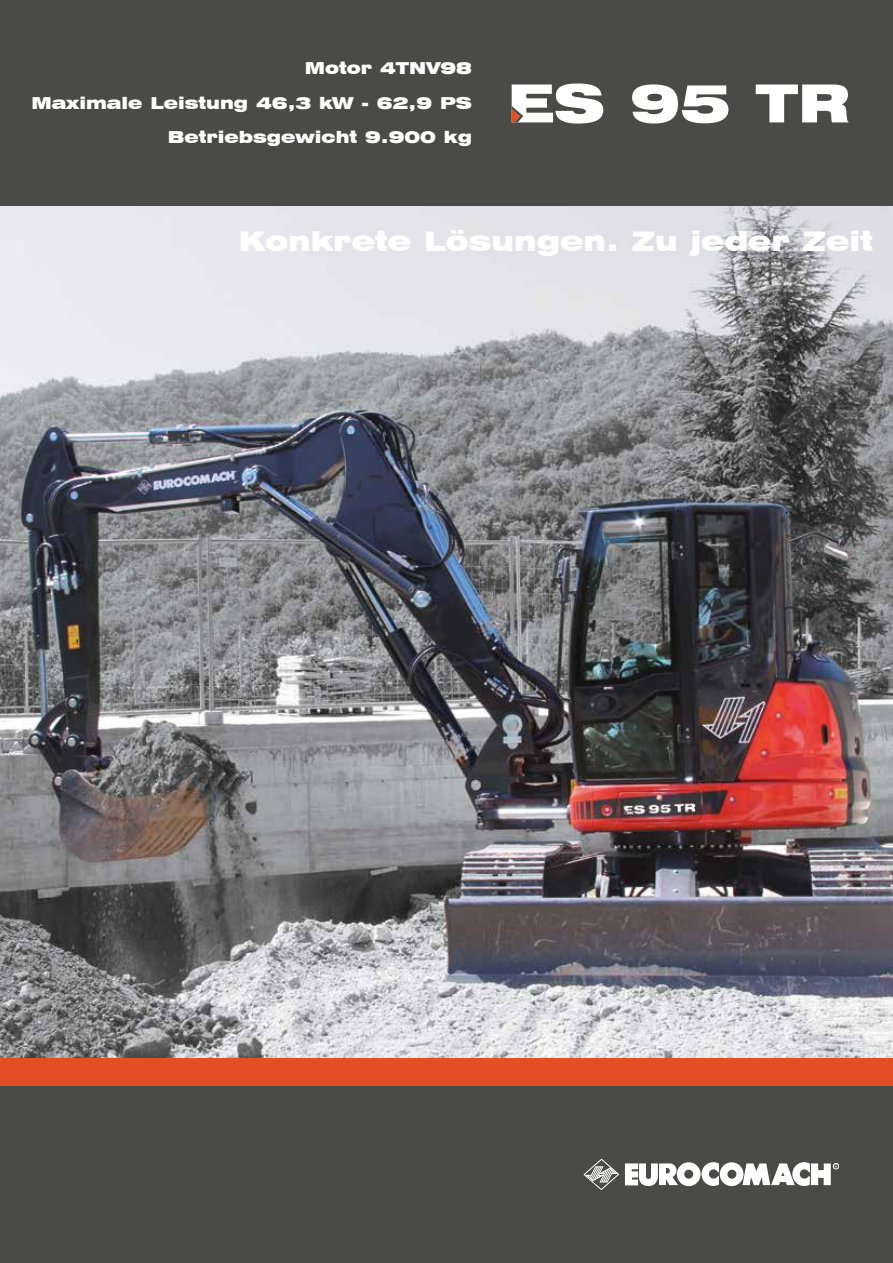
<style>
.page{position:relative;width:893px;height:1263px;background:#fff}
.page>*{position:absolute;margin:0;border:0;box-sizing:border-box;transform-origin:0 0}
.t1{font:900 expanded 52.5px "Swiss 721 BT";color:#fff}
.t2{font:900 expanded 27px "Swiss 721 BT";color:#fff}
.t3{font:900 expanded 16.5px "Swiss 721 BT";color:#fff}
</style>
<div class="page">
<div style="left:0;top:0;width:893px;height:207px;background:#4a4a49"></div>
<div style="left:0;top:1086px;width:893px;height:177px;background:#4a4a49"></div>
<div style="left:0;top:1057px;width:893px;height:29px;background:#e44e25"></div>
<img style="left:0;top:207px;width:893px;height:850px">
<svg style="left:584px;top:1159px;width:35px;height:31px"></svg>
<svg style="left:625px;top:1162px;width:214px;height:24px"></svg>
<svg style="left:512px;top:110px;width:8px;height:12px"></svg>
<p class="t3" style="left:305px;top:58px;width:169px">Motor 4TNV98</p>
<p class="t3" style="left:32px;top:93px;width:442px">Maximale Leistung 46,3 kW - 62,9 PS</p>
<p class="t3" style="left:168px;top:127px;width:306px">Betriebsgewicht 9.900 kg</p>
<p class="t1" style="left:507px;top:72px;width:344px">ES 95 TR</p>
<p class="t2" style="left:239px;top:225px;width:635px">Konkrete Lösungen. Zu jeder Zeit</p>
</div>
